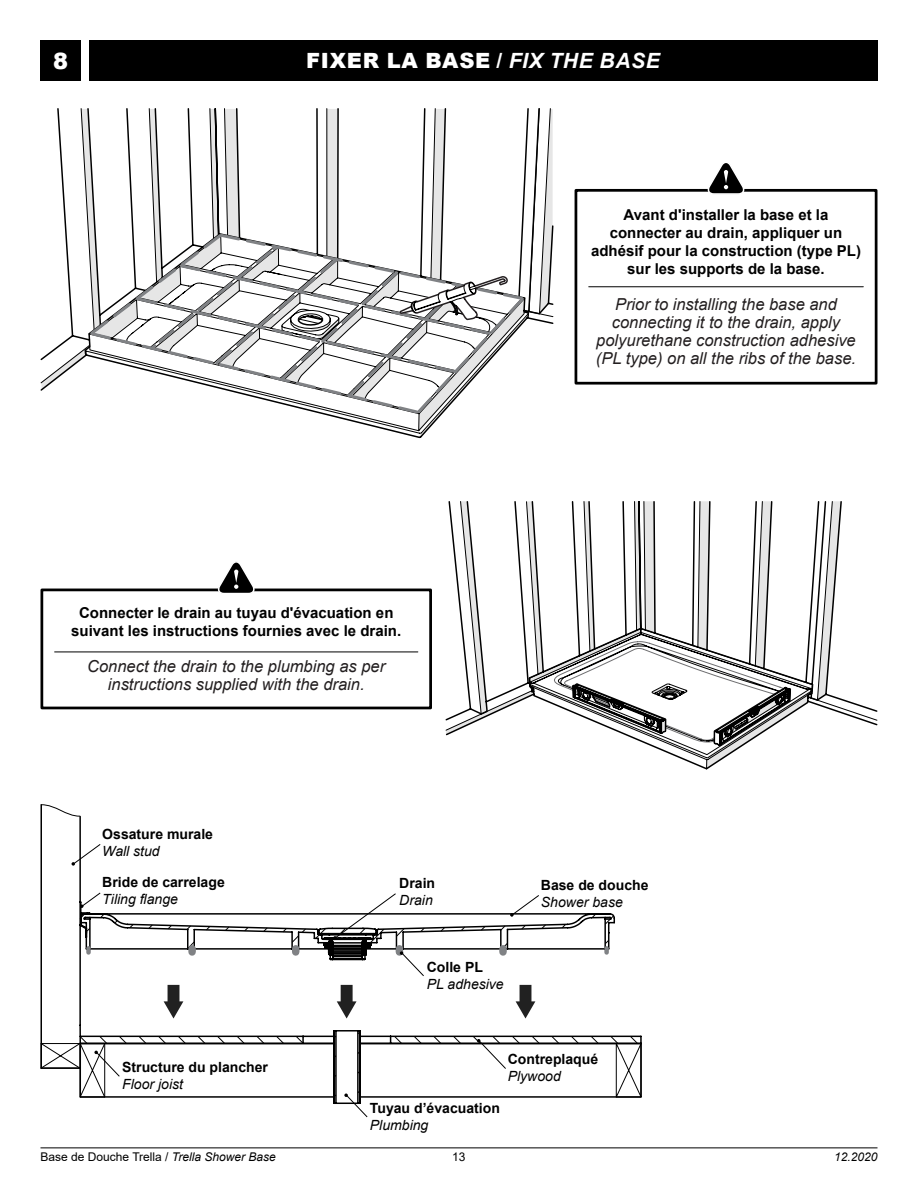
<style>
.page{position:relative;width:918px;height:1188px;background:#fff}
.page>*{position:absolute;margin:0;border:0;box-sizing:border-box;transform-origin:0 0}
.t1{font:900 22.5px "Arial";color:#fff}
.t2{font:900 21px "Arial";color:#fff}
.t3{font:italic 700 21px "Arial";color:#fff}
.t4{font:italic 16.5px/18px "Arial";color:#231f20;text-align:center}
.t5{font:700 15px/18px "Arial";color:#000;text-align:center}
.t6{font:700 14.1px "Arial";color:#000}
.t7{font:italic 14.1px "Arial";color:#000}
.t8{font:12px "Arial";color:#000}
.t9{font:italic 12px "Arial";color:#000}
.s1{font-style:normal}
.s2{font-style:italic}
</style>
<div class="page">
<hr style="left:40px;top:1148px;width:838px;height:1px;background:#000">
<div style="left:89px;top:40px;width:789px;height:41px;background:#000"></div>
<div style="left:40px;top:40px;width:41px;height:41px;background:#000"></div>
<div style="left:40px;top:589px;width:392px;height:120px;border:3px solid #000"></div>
<svg style="left:217px;top:562px;width:40px;height:31px"></svg>
<hr style="left:55px;top:652px;width:363px;height:1px;background:#000">
<div style="left:575px;top:189px;width:302px;height:196px;border:3px solid #000"></div>
<svg style="left:707px;top:163px;width:40px;height:31px"></svg>
<hr style="left:589px;top:287px;width:274px;height:1px;background:#000">
<svg style="left:445px;top:501px;width:433px;height:269px"></svg>
<svg style="left:40px;top:108px;width:514px;height:331px"></svg>
<svg style="left:88px;top:231px;width:439px;height:185px"></svg>
<svg style="left:40px;top:817px;width:602px;height:222px"></svg>
<svg style="left:40px;top:804px;width:41px;height:13px"></svg>
<svg style="left:164px;top:985px;width:19px;height:34px"></svg>
<svg style="left:337px;top:985px;width:20px;height:34px"></svg>
<svg style="left:516px;top:985px;width:19px;height:34px"></svg>
<svg style="left:72px;top:843px;width:29px;height:23px"></svg>
<svg style="left:80px;top:892px;width:21px;height:16px"></svg>
<svg style="left:510px;top:894px;width:30px;height:23px"></svg>
<svg style="left:333px;top:893px;width:64px;height:47px"></svg>
<svg style="left:40px;top:1039px;width:602px;height:79px"></svg>
<hr style="left:41px;top:1067px;width:39px;height:2px;background:#000">
<svg style="left:86px;top:948px;width:5px;height:4px"></svg>
<svg style="left:188px;top:949px;width:8px;height:3px"></svg>
<svg style="left:292px;top:949px;width:7px;height:3px"></svg>
<svg style="left:499px;top:949px;width:8px;height:3px"></svg>
<svg style="left:604px;top:948px;width:5px;height:4px"></svg>
<svg style="left:396px;top:949px;width:29px;height:28px"></svg>
<h1 class="t1" style="left:53px;top:45px;width:17px">8</h1>
<h2 class="t2" style="left:306px;top:46px;width:137px">FIXER LA BASE</h2>
<h2 class="t3" style="left:497px;top:47px;width:136px"><span class="s1">/</span> FIX THE BASE</h2>
<p class="t5" style="left:591px;top:206px;width:272px">Avant d'installer la base et la connecter au drain, appliquer un adhésif pour la construction (type PL) sur les supports de la base.</p>
<p class="t4" style="left:596px;top:296px;width:262px">Prior to installing the base and connecting it to the drain, apply polyurethane construction adhesive (PL type) on all the ribs of the base.</p>
<p class="t5" style="left:71px;top:604px;width:332px">Connecter le drain au tuyau d'évacuation en suivant les instructions fournies avec le drain.</p>
<p class="t4" style="left:87px;top:658px;width:300px">Connect the drain to the plumbing as per instructions supplied with the drain.</p>
<p class="t6" style="left:102px;top:824px;width:112px">Ossature murale</p>
<p class="t7" style="left:102px;top:842px;width:59px">Wall stud</p>
<p class="t6" style="left:102px;top:873px;width:124px">Bride de carrelage</p>
<p class="t7" style="left:102px;top:890px;width:77px">Tiling flange</p>
<p class="t6" style="left:399px;top:873px;width:37px">Drain</p>
<p class="t7" style="left:399px;top:891px;width:35px">Drain</p>
<p class="t6" style="left:427px;top:957px;width:58px">Colle PL</p>
<p class="t7" style="left:427px;top:975px;width:78px">PL adhesive</p>
<p class="t6" style="left:541px;top:875px;width:109px">Base de douche</p>
<p class="t7" style="left:541px;top:893px;width:83px">Shower base</p>
<p class="t6" style="left:122px;top:1057px;width:147px">Structure du plancher</p>
<p class="t7" style="left:122px;top:1075px;width:62px">Floor joist</p>
<p class="t6" style="left:370px;top:1098px;width:132px">Tuyau d’évacuation</p>
<p class="t7" style="left:370px;top:1116px;width:60px">Plumbing</p>
<p class="t6" style="left:508px;top:1049px;width:92px">Contreplaqué</p>
<p class="t7" style="left:508px;top:1067px;width:55px">Plywood</p>
<p class="t8" style="left:40px;top:1149px;width:237px">Base de Douche Trella / <span class="s2">Trella Shower Base</span></p>
<p class="t8" style="left:452px;top:1149px;width:15px">13</p>
<p class="t9" style="left:834px;top:1149px;width:45px">12.2020</p>
</div>
